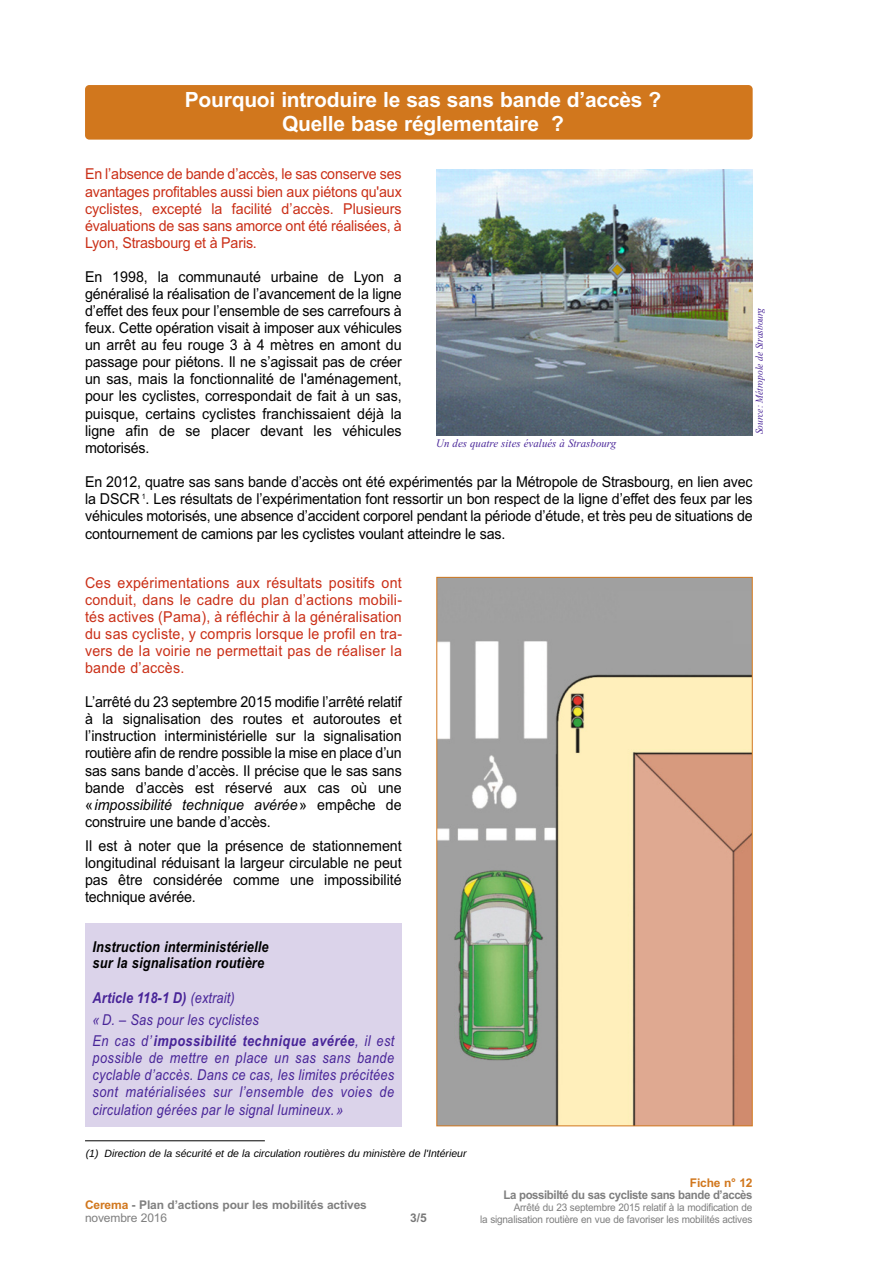
<style>
.page{position:relative;width:893px;height:1263px;background:#fff}
.page>*{position:absolute;margin:0;border:0;box-sizing:border-box;transform-origin:0 0}
.t1{font:700 21px/24px "Arial";letter-spacing:-.01em;color:#fff;text-align:center}
.t2{font:15px/17.1px "Arial";letter-spacing:-.005em;color:#000;text-align:justify;scale:.95 1}
.t3{font:15px/17.1px "Arial";letter-spacing:.005em;color:#ca2f17;text-align:justify;scale:.95 1}
.t4{font:italic 15px/17.1px "Arial";letter-spacing:.02em;color:#482498;scale:.85 1}
.t5{font:italic 700 15px/16.5px "Arial";letter-spacing:.01em;color:#000;scale:.85 1}
.t6{font:700 12px/13.5px "Arial";letter-spacing:-.01em;color:#7f7f7f}
.t7{font:700 12px "Arial";letter-spacing:-.035em;color:#7f7f7f;scale:.95 1}
.t8{font:700 12px "Arial";letter-spacing:-.01em;color:#d1771d}
.t9{font:700 12px "Arial";color:#787878}
.t10{font:italic 11.4px "Times New Roman";letter-spacing:.005em;color:#482498;scale:.95 1}
.t11{font:10.5px/12px "Arial";letter-spacing:-.015em;color:#7f7f7f;text-align:right;scale:.95 1}
.t12{font:italic 10.5px "Liberation Sans";color:#000}
.t13{font:italic 10.5px "Times New Roman";color:#482498;scale:.9 1}
.s1{font-style:italic}
.s2{font-weight:700}
.s3{color:#d1771d}
.s4{font-weight:400}
</style>
<div class="page">
<div style="left:85px;top:85px;width:668px;height:55px;background:#d1771d;border-radius:4px"></div>
<img style="left:436px;top:169px;width:317px;height:267px">
<div style="left:85px;top:923px;width:317px;height:203px;background:#dbd3ea"></div>
<hr style="left:85px;top:1140px;width:180px;height:1px;background:#000">
<img style="left:438px;top:579px;width:313px;height:545px">
<h1 class="t1" style="left:185px;top:88px;width:478px">Pourquoi introduire le sas sans bande d’accès ?<br>Quelle base réglementaire ?</h1>
<p class="t3" style="left:85px;top:166px;width:335px">En l’absence de bande d’accès, le sas conserve ses avantages profitables aussi bien aux piétons qu'aux cyclistes, excepté la facilité d’accès. Plusieurs évaluations de sas sans amorce ont été réalisées, à Lyon, Strasbourg et à Paris.</p>
<p class="t2" style="left:85px;top:268px;width:335px">En 1998, la communauté urbaine de Lyon a généralisé la réalisation de l’avancement de la ligne d’effet des feux pour l’ensemble de ses carrefours à feux. Cette opération visait à imposer aux véhicules un arrêt au feu rouge 3 à 4 mètres en amont du passage pour piétons. Il ne s’agissait pas de créer un sas, mais la fonctionnalité de l'aménagement, pour les cyclistes, correspondait de fait à un sas, puisque, certains cyclistes franchissaient déjà la ligne afin de se placer devant les véhicules motorisés.</p>
<p class="t10" style="left:436px;top:435px;width:191px">Un des quatre sites évalués à Strasbourg</p>
<p class="t13" style="left:752px;top:434px;width:142px;rotate:-90deg">Source: Métropole de Strasbourg</p>
<p class="t2" style="left:85px;top:473px;width:704px">En 2012, quatre sas sans bande d’accès ont été expérimentés par la Métropole de Strasbourg, en lien avec la DSCR <sup>1</sup>. Les résultats de l’expérimentation font ressortir un bon respect de la ligne d’effet des feux par les véhicules motorisés, une absence d’accident corporel pendant la période d’étude, et très peu de situations de contournement de camions par les cyclistes voulant atteindre le sas.</p>
<p class="t3" style="left:85px;top:574px;width:335px">Ces expérimentations aux résultats positifs ont conduit, dans le cadre du plan d’actions mobili&shy;tés actives (Pama), à réfléchir à la généralisation du sas cycliste, y compris lorsque le profil en tra&shy;vers de la voirie ne permettait pas de réaliser la bande d’accès.</p>
<p class="t2" style="left:85px;top:693px;width:335px">L’arrêté du 23 septembre 2015 modifie l’arrêté relatif à la signalisation des routes et autoroutes et l’instruction interministérielle sur la signalisation routière afin de rendre possible la mise en place d’un sas sans bande d’accès. Il précise que le sas sans bande d’accès est réservé aux cas où une «<span class="s1">impossibilité technique avérée</span>» empêche de construire une bande d’accès.</p>
<p class="t2" style="left:85px;top:837px;width:335px">Il est à noter que la présence de stationnement longitudinal réduisant la largeur circulable ne peut pas être considérée comme une impossibilité technique avérée.</p>
<p class="t5" style="left:93px;top:939px;width:208px">Instruction interministérielle sur la signalisation routière</p>
<p class="t4" style="left:93px;top:988px;width:357px;line-height:21.3px"><span class="s2">Article 118-1 D)</span> (extrait)<br>« D. – Sas pour les cyclistes<br>En cas d’ <span class="s2">impossibilité technique avérée</span>, il est</p>
<p class="t4" style="left:93px;top:1050px;width:356px;text-align:justify">possible de mettre en place un sas sans bande cyclable d’accès. Dans ce cas, les limites précitées sont matérialisées sur l’ensemble des voies de circulation gérées par le signal lumineux.»</p>
<p class="t12" style="left:86px;top:1146px;width:382px">(1) Direction de la sécurité et de la circulation routières du ministère de l'Intérieur</p>
<p class="t6" style="left:85px;top:1198px;width:283px"><span class="s3">Cerema</span> - Plan d’actions pour les mobilités actives <span class="s4">novembre 2016</span></p>
<p class="t9" style="left:410px;top:1209px;width:18px">3/5</p>
<p class="t8" style="left:690px;top:1174px;width:64px">Fiche n° 12</p>
<p class="t7" style="left:503px;top:1186px;width:264px">La possibilté du sas cycliste sans bande d’accès</p>
<p class="t11" style="left:480px;top:1201px;width:288px">Arrêté du 23 septembre 2015 relatif à la modification de<br>la signalisation routière en vue de favoriser les mobilités actives</p>
</div>
